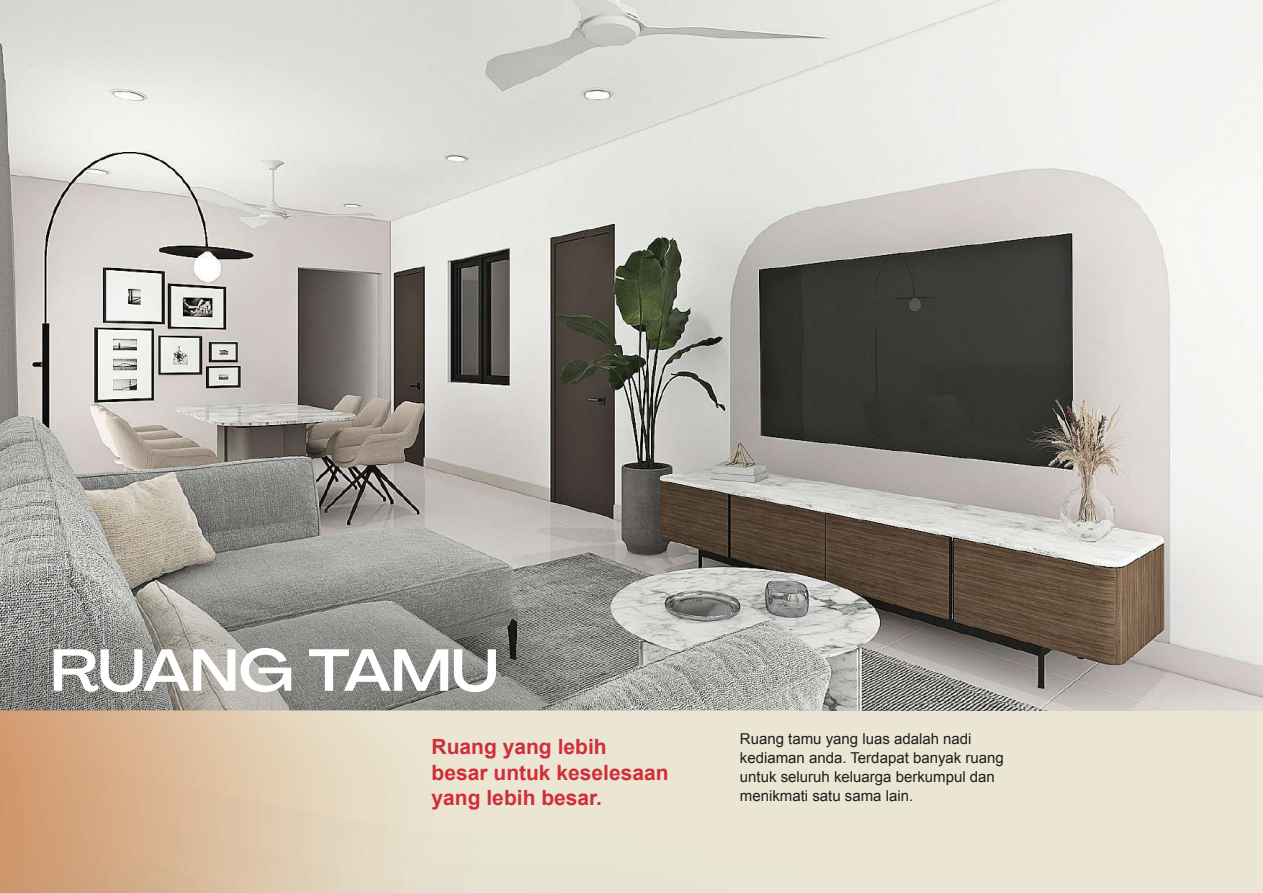
<style>
.page{position:relative;width:1263px;height:893px;background:#fff}
.page>*{position:absolute;margin:0;border:0;box-sizing:border-box;transform-origin:0 0}
.t1{font:58.5px "Agrandir Variable";color:#fff}
.t2{font:700 21px/25.2px "Arial";color:#d12d3a}
.t3{font:15px/18.8px "Arial";color:#1d1d1b}
</style>
<div class="page">
<div style="left:796px;top:710px;width:467px;height:183px;background:#eae6d3"></div>
<img style="left:0;top:0;width:1263px;height:710px">
<img style="left:0;top:553px;width:632px;height:157px">
<svg style="left:0;top:710px;width:796px;height:183px;background:#e2d0b7"></svg>
<h1 class="t1" style="left:51px;top:635px;width:449px">RUANG TAMU</h1>
<h2 class="t2" style="left:432px;top:735px;width:238px">Ruang yang lebih<br>besar untuk keselesaan yang lebih besar.</h2>
<p class="t3" style="left:740px;top:730px;width:266px">Ruang tamu yang luas adalah nadi kediaman anda. Terdapat banyak ruang untuk seluruh keluarga berkumpul dan menikmati satu sama lain.</p>
</div>
